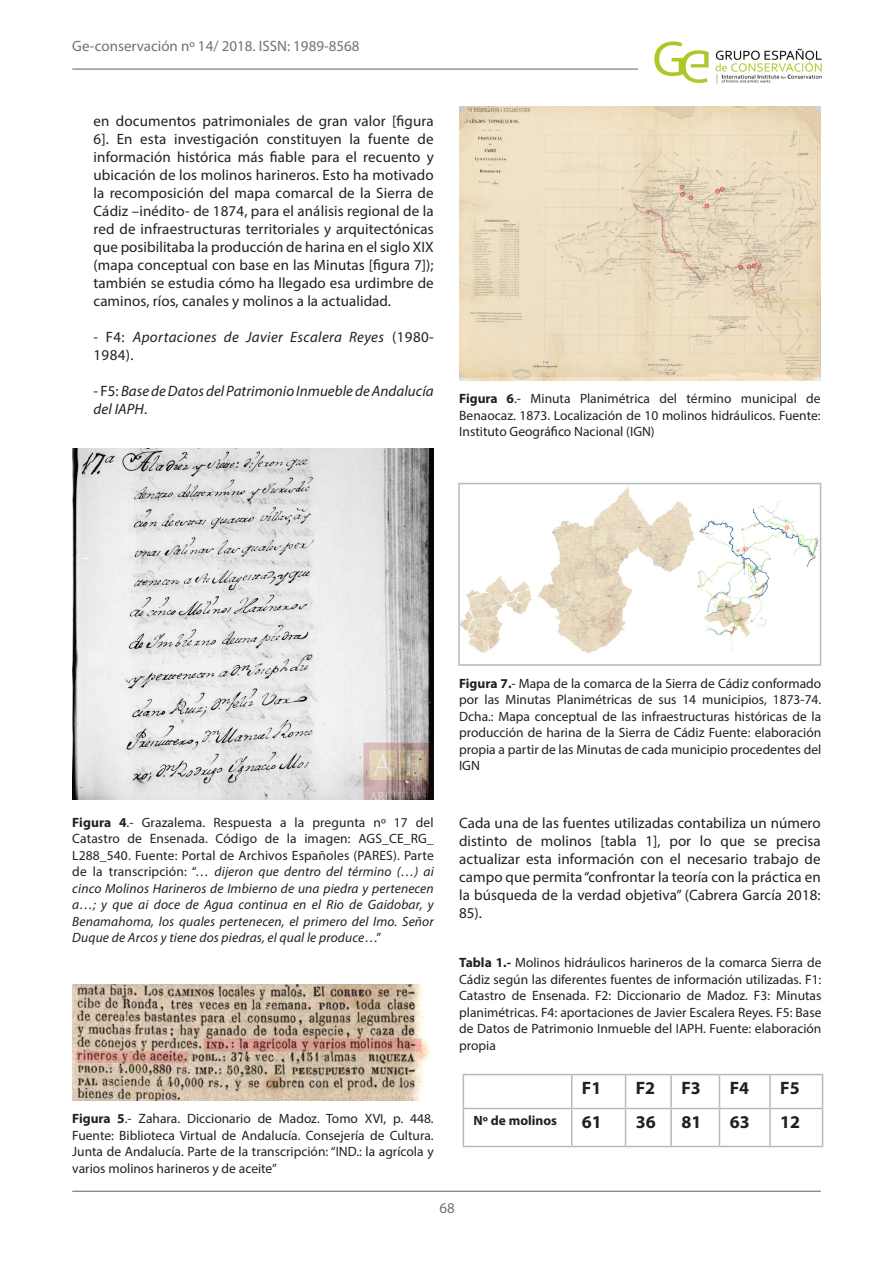
<style>
.page{position:relative;width:893px;height:1263px;background:#fff}
.page>*{position:absolute;margin:0;border:0;box-sizing:border-box;transform-origin:0 0}
.Nombre_del_autor{font:700 18px "Myriad Pro";color:#231f20}
.Tipo_de_texto{font:15px/18px "Myriad Pro";letter-spacing:.005em;color:#231f20;text-align:justify}
.Tipo_de_texto-2{font:italic 15px/18px "Myriad Pro";letter-spacing:.005em;color:#231f20}
.Tipo_de_texto-3{font:italic 15px/18px "Myriad Pro";letter-spacing:.025em;color:#231f20}
.t1{font:15px "Myriad Pro";color:#717275}
.Pies_de_foto{font:13.5px/16.5px "Myriad Pro";color:#231f20;text-align:justify}
.Pies_de_foto-2{font:italic 13.5px/16.5px "Myriad Pro";letter-spacing:.01em;color:#231f20;text-align:justify}
.Nombre_del_autor-2{font:700 13.5px "Myriad Pro";color:#231f20}
.s1{font-style:normal}
.s2{font-weight:700}
.s3{font-weight:700;font-style:normal}
</style>
<div class="page">
<hr style="left:72px;top:68px;width:567px;height:2px;background:#717275">
<hr style="left:72px;top:1191px;width:749px;height:1px;background:#717275">
<img style="left:654px;top:41px;width:168px;height:43px">
<img style="left:72px;top:449px;width:362px;height:350px">
<img style="left:72px;top:984px;width:359px;height:116px">
<img style="left:459px;top:106px;width:362px;height:275px">
<img style="left:461px;top:487px;width:357px;height:166px">
<div style="left:458px;top:483px;width:363px;height:183px;border:2px solid #b8b9bc"></div>
<hr style="left:463px;top:1074px;width:109px;height:1px;background:#b8b9bc">
<hr style="left:463px;top:1075px;width:1px;height:33px;background:#b8b9bc">
<hr style="left:572px;top:1074px;width:53px;height:1px;background:#b8b9bc">
<hr style="left:571px;top:1075px;width:1px;height:33px;background:#b8b9bc">
<hr style="left:625px;top:1074px;width:46px;height:1px;background:#b8b9bc">
<hr style="left:625px;top:1075px;width:1px;height:33px;background:#b8b9bc">
<hr style="left:671px;top:1074px;width:48px;height:1px;background:#b8b9bc">
<hr style="left:670px;top:1075px;width:2px;height:33px;background:#b8b9bc">
<hr style="left:719px;top:1074px;width:51px;height:1px;background:#b8b9bc">
<hr style="left:719px;top:1075px;width:1px;height:33px;background:#b8b9bc">
<hr style="left:770px;top:1074px;width:53px;height:1px;background:#b8b9bc">
<hr style="left:769px;top:1075px;width:2px;height:33px;background:#b8b9bc">
<hr style="left:822px;top:1075px;width:1px;height:33px;background:#b8b9bc">
<hr style="left:463px;top:1108px;width:109px;height:1px;background:#b8b9bc">
<hr style="left:463px;top:1109px;width:1px;height:37px;background:#b8b9bc">
<hr style="left:572px;top:1108px;width:53px;height:1px;background:#b8b9bc">
<hr style="left:571px;top:1109px;width:1px;height:37px;background:#b8b9bc">
<hr style="left:625px;top:1108px;width:46px;height:1px;background:#b8b9bc">
<hr style="left:625px;top:1109px;width:1px;height:37px;background:#b8b9bc">
<hr style="left:671px;top:1108px;width:48px;height:1px;background:#b8b9bc">
<hr style="left:670px;top:1109px;width:2px;height:37px;background:#b8b9bc">
<hr style="left:719px;top:1108px;width:51px;height:1px;background:#b8b9bc">
<hr style="left:719px;top:1109px;width:1px;height:37px;background:#b8b9bc">
<hr style="left:770px;top:1108px;width:53px;height:1px;background:#b8b9bc">
<hr style="left:769px;top:1109px;width:2px;height:37px;background:#b8b9bc">
<hr style="left:822px;top:1109px;width:1px;height:37px;background:#b8b9bc">
<hr style="left:463px;top:1146px;width:109px;height:1px;background:#b8b9bc">
<hr style="left:572px;top:1146px;width:53px;height:1px;background:#b8b9bc">
<hr style="left:625px;top:1146px;width:46px;height:1px;background:#b8b9bc">
<hr style="left:671px;top:1146px;width:48px;height:1px;background:#b8b9bc">
<hr style="left:719px;top:1146px;width:51px;height:1px;background:#b8b9bc">
<hr style="left:770px;top:1146px;width:53px;height:1px;background:#b8b9bc">
<p class="t1" style="left:72px;top:37px;width:289px">Ge-conservación nº 14/ 2018. ISSN: 1989-8568</p>
<p class="Tipo_de_texto" style="left:94px;top:112px;width:342px">en documentos patrimoniales de gran valor [figura 6]. En esta investigación constituyen la fuente de información histórica más fiable para el recuento y ubicación de los molinos harineros. Esto ha motivado la recomposición del mapa comarcal de la Sierra de Cádiz –inédito- de 1874, para el análisis regional de la red de infraestructuras territoriales y arquitectónicas que posibilitaba la producción de harina en el siglo XIX (mapa conceptual con base en las Minutas [figura 7]); también se estudia cómo ha llegado esa urdimbre de caminos, ríos, canales y molinos a la actualidad.</p>
<p class="Tipo_de_texto-3" style="left:94px;top:328px;width:342px"><span class="s1">- F4:</span> Aportaciones de Javier Escalera Reyes <span class="s1">(1980-<br>1984).</span></p>
<p class="Tipo_de_texto-2" style="left:94px;top:382px;width:342px"><span class="s1">- F5:</span> Base de Datos del Patrimonio Inmueble de Andalucía del IAPH<span class="s1">.</span></p>
<p class="Pies_de_foto" style="left:459px;top:390px;width:363px"><span class="s2">Figura 6</span>.- Minuta Planimétrica del término municipal de Benaocaz. 1873. Localización de 10 molinos hidráulicos. Fuente:<br>Instituto Geográfico Nacional (IGN)</p>
<p class="Pies_de_foto-2" style="left:72px;top:814px;width:363px"><span class="s3">Figura 4</span><span class="s1">.- Grazalema. Respuesta a la pregunta nº 17 del Catastro de Ensenada. Código de la imagen: AGS_CE_RG_ L288_540. Fuente: Portal de Archivos Españoles (PARES). Parte de la transcripción: “…</span> dijeron que dentro del término (…) ai cinco Molinos Harineros de Imbierno de una piedra y pertenecen a…; y que ai doce de Agua continua en el Rio de Gaidobar, y Benamahoma, los quales pertenecen, el primero del Imo. Señor Duque de Arcos y tiene dos piedras, el qual le produce<span class="s1">…”</span></p>
<p class="Pies_de_foto" style="left:72px;top:1110px;width:363px"><span class="s2">Figura 5</span>.- Zahara. Diccionario de Madoz. Tomo XVI, p. 448.<br>Fuente: Biblioteca Virtual de Andalucía. Consejería de Cultura.<br>Junta de Andalucía. Parte de la transcripción: “IND.: la agrícola y varios molinos harineros y de aceite”</p>
<p class="Pies_de_foto" style="left:459px;top:675px;width:364px"><span class="s2">Figura 7.</span>- Mapa de la comarca de la Sierra de Cádiz conformado por las Minutas Planimétricas de sus 14 municipios, 1873-74.<br>Dcha.: Mapa conceptual de las infraestructuras históricas de la producción de harina de la Sierra de Cádiz Fuente: elaboración propia a partir de las Minutas de cada municipio procedentes del IGN</p>
<p class="Tipo_de_texto" style="left:459px;top:814px;width:363px">Cada una de las fuentes utilizadas contabiliza un número distinto de molinos [tabla 1], por lo que se precisa actualizar esta información con el necesario trabajo de campo que permita “confrontar la teoría con la práctica en la búsqueda de la verdad objetiva” (Cabrera García 2018:<br>85).</p>
<p class="Pies_de_foto" style="left:459px;top:954px;width:364px"><span class="s2">Tabla 1.-</span> Molinos hidráulicos harineros de la comarca Sierra de Cádiz según las diferentes fuentes de información utilizadas. F1:<br>Catastro de Ensenada. F2: Diccionario de Madoz. F3: Minutas planimétricas. F4: aportaciones de Javier Escalera Reyes. F5: Base de Datos de Patrimonio Inmueble del IAPH. Fuente: elaboración propia</p>
<p class="Nombre_del_autor" style="left:582px;top:1076px;width:21px">F1</p>
<p class="Nombre_del_autor" style="left:636px;top:1076px;width:21px">F2</p>
<p class="Nombre_del_autor" style="left:681px;top:1076px;width:21px">F3</p>
<p class="Nombre_del_autor" style="left:730px;top:1076px;width:21px">F4</p>
<p class="Nombre_del_autor" style="left:780px;top:1076px;width:21px">F5</p>
<p class="Nombre_del_autor-2" style="left:474px;top:1111px;width:85px">Nº de molinos</p>
<p class="Nombre_del_autor" style="left:582px;top:1110px;width:21px">61</p>
<p class="Nombre_del_autor" style="left:636px;top:1110px;width:21px">36</p>
<p class="Nombre_del_autor" style="left:681px;top:1110px;width:21px">81</p>
<p class="Nombre_del_autor" style="left:730px;top:1110px;width:21px">63</p>
<p class="Nombre_del_autor" style="left:780px;top:1110px;width:21px">12</p>
<p class="t1" style="left:439px;top:1198px;width:17px">68</p>
</div>
